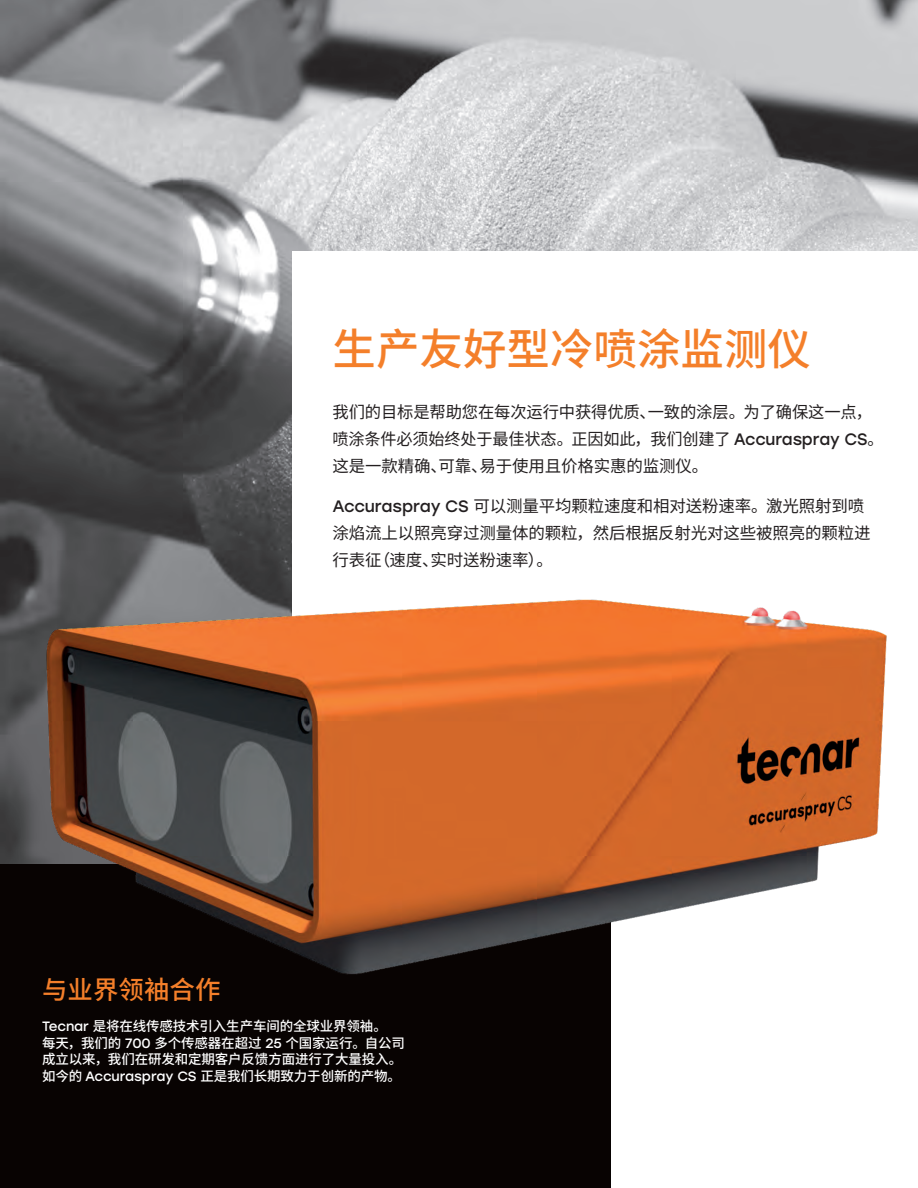
<style>
.page{position:relative;width:918px;height:1188px;background:#fff}
.page>*{position:absolute;margin:0;border:0;box-sizing:border-box;transform-origin:0 0}
.t1{font:500 43.5px "Source Han Sans CN";color:#f47f2a}
.t2{font:500 25.5px "Source Han Sans CN";color:#f47f2a}
.t3{font:16.5px/27px "Source Han Sans CN";letter-spacing:-.01em;color:#231f20}
.t4{font:500 13.5px/16.5px "Source Han Sans CN";letter-spacing:-.01em;color:#fff}
.s1{font-family:"Stolzl"}
.s2{font-family:"Stolzl";font-weight:400}
</style>
<div class="page">
<img style="left:0;top:0;width:918px;height:588px">
<div style="left:293px;top:252px;width:625px;height:628px;background:#fff"></div>
<div style="left:0;top:864px;width:610px;height:324px;background:#080302"></div>
<img style="left:0;top:588px;width:887px;height:408px">
<h1 class="t1" style="left:333px;top:325px;width:480px">生产友好型冷喷涂监测仪</h1>
<p class="t3" style="left:332px;top:398px;width:553px">我们的目标是帮助您在每次运行中获得优质、一致的涂层。为了确保这一点，喷涂条件必须始终处于最佳状态。正因如此，我们创建了 <span class="s1">Accuraspray CS</span>。这是一款精确、可靠、易于使用且价格实惠的监测仪。</p>
<p class="t3" style="left:332px;top:493px;width:540px"><span class="s1">Accuraspray CS</span> 可以测量平均颗粒速度和相对送粉速率。激光照射到喷涂焰流上以照亮穿过测量体的颗粒，然后根据反射光对这些被照亮的颗粒进行表征（速度、实时送粉速率）。</p>
<h2 class="t2" style="left:42px;top:975px;width:180px">与业界领袖合作</h2>
<p class="t4" style="left:42px;top:1018px;width:364px"><span class="s2">Tecnar</span> 是将在线传感技术引入生产车间的全球业界领袖。<br>每天，我们的 <span class="s2">700</span> 多个传感器在超过 <span class="s2">25</span> 个国家运行。自公司成立以来，我们在研发和定期客户反馈方面进行了大量投入。如今的 <span class="s2">Accuraspray CS</span> 正是我们长期致力于创新的产物。</p>
</div>
